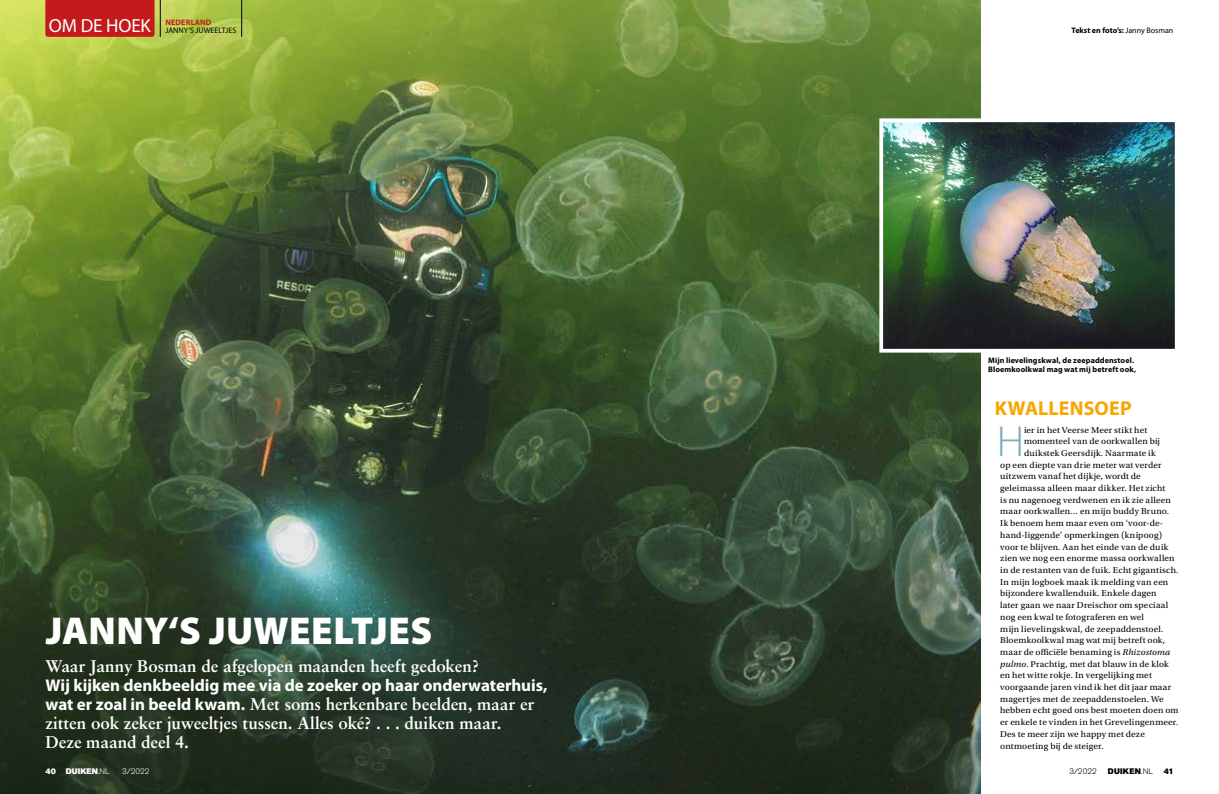
<style>
.page{position:relative;width:1219px;height:794px;background:#fff}
.page>*{position:absolute;margin:0;border:0;box-sizing:border-box;transform-origin:0 0}
.t1{font:300 43.7px "Myriad Pro";color:#7eaac0}
.t2{font:900 39px "Myriad Pro";letter-spacing:.005em;color:#fff}
.t3{font:700 20px "Myriad Pro";letter-spacing:.01em;color:#f7a600}
.t4{font:19px "Myriad Pro";letter-spacing:-.005em;color:#fff}
.t5{font:700 17px/19px "Sabon LT Std";color:#fff}
.t6{font:700 17px "Myriad Pro";letter-spacing:-.005em;color:#fff}
.t7{font:9px "Utopia Std";letter-spacing:.015em;color:#000}
.t8{font:700 8px/9px "Myriad Pro";letter-spacing:.015em;color:#000}
.t9{font:8px "Myriad Pro";letter-spacing:.01em;color:#000}
.t10{font:8px "Akzidenz Grotesk BE Super";letter-spacing:.01em;color:#fff}
.t11{font:8px "Akzidenz Grotesk BE Super";letter-spacing:.025em;color:#000}
.t12{font:700 8px "Myriad Pro";letter-spacing:.02em;color:#c51a1b}
.t13{font:300 8px "Akzidenz Grotesk BE";color:#fff}
.t14{font:300 8px "Akzidenz Grotesk BE";color:#000}
.s1{font-weight:400}
.s2{font-family:"Myriad Pro"}
.s3{font-style:italic}
.s4{font-family:"Akzidenz Grotesk BE";font-weight:300}
</style>
<div class="page">
<img style="left:0;top:0;width:981px;height:794px">
<div style="left:45px;top:0;width:110px;height:37px;background:#c51a1b"></div>
<hr style="left:160px;top:0;width:1px;height:37px;background:#000">
<hr style="left:241px;top:0;width:1px;height:37px;background:#000">
<img style="left:884px;top:123px;width:290px;height:224px">
<div style="left:879px;top:118px;width:300px;height:234px;border:4px solid #fff"></div>
<h3 class="t4" style="left:49px;top:14px;width:103px">OM DE HOEK</h3>
<p class="t8" style="left:1072px;top:26px;width:103px">Tekst en foto’s: <span class="s1">Janny Bosman</span></p>
<p class="t12" style="left:166px;top:18px;width:47px">NEDERLAND</p>
<p class="t9" style="left:166px;top:25px;width:72px">JANNY‘S JUWEELTJES</p>
<h2 class="t2" style="left:46px;top:609px;width:388px">JANNY‘S JUWEELTJES</h2>
<h3 class="t5" style="left:46px;top:656px;width:435px">Waar Janny Bosman de afgelopen maanden heeft gedoken?</h3>
<h3 class="t6" style="left:46px;top:675px;width:503px">Wij kijken denkbeeldig mee via de zoeker op haar onderwaterhuis,</h3>
<h3 class="t5" style="left:46px;top:694px;width:490px"><span class="s2">wat er zoal in beeld kwam.</span> Met soms herkenbare beelden, maar er zitten ook zeker juweeltjes tussen. Alles oké? . . . duiken maar.<br>Deze maand deel 4.</h3>
<p class="t8" style="left:988px;top:356px;width:149px">Mijn lievelingskwal, de zeepaddenstoel.<br>Bloemkoolkwal mag wat mij betreft ook,</p>
<h3 class="t3" style="left:995px;top:397px;width:139px">KWALLENSOEP</h3>
<h1 class="t1" style="left:997px;top:417px;width:29px">H</h1>
<p class="t7" style="left:1024px;top:425px;width:125px">ier in het Veerse Meer stikt het</p>
<p class="t7" style="left:1024px;top:436px;width:138px">momenteel van de oorkwallen bij</p>
<p class="t7" style="left:1024px;top:448px;width:133px">duikstek Geersdijk. Naarmate ik</p>
<p class="t7" style="left:1000px;top:460px;width:163px">op een diepte van drie meter wat verder</p>
<p class="t7" style="left:1000px;top:471px;width:142px">uitzwem vanaf het dijkje, wordt de</p>
<p class="t7" style="left:1000px;top:483px;width:167px">geleimassa alleen maar dikker. Het zicht</p>
<p class="t7" style="left:1000px;top:495px;width:172px">is nu nagenoeg verdwenen en ik zie alleen</p>
<p class="t7" style="left:1000px;top:506px;width:170px">maar oorkwallen… en mijn buddy Bruno.</p>
<p class="t7" style="left:1000px;top:518px;width:164px">Ik benoem hem maar even om ‘voor-de-</p>
<p class="t7" style="left:1000px;top:530px;width:163px">hand-liggende’ opmerkingen (knipoog)</p>
<p class="t7" style="left:1000px;top:542px;width:170px">voor te blijven. Aan het einde van de duik</p>
<p class="t7" style="left:1000px;top:553px;width:176px">zien we nog een enorme massa oorkwallen</p>
<p class="t7" style="left:1000px;top:565px;width:180px">in de restanten van de fuik. Echt gigantisch.</p>
<p class="t7" style="left:1000px;top:577px;width:170px">In mijn logboek maak ik melding van een</p>
<p class="t7" style="left:1000px;top:588px;width:158px">bijzondere kwallenduik. Enkele dagen</p>
<p class="t7" style="left:1000px;top:600px;width:170px">later gaan we naar Dreischor om speciaal</p>
<p class="t7" style="left:1000px;top:612px;width:145px">nog een kwal te fotograferen en wel</p>
<p class="t7" style="left:1000px;top:623px;width:165px">mijn lievelingskwal, de zeepaddenstoel.</p>
<p class="t7" style="left:1000px;top:635px;width:166px">Bloemkoolkwal mag wat mij betreft ook,</p>
<p class="t7" style="left:1000px;top:647px;width:171px">maar de officiële benaming is <span class="s3">Rhizostoma</span></p>
<p class="t7" style="left:1000px;top:659px;width:170px"><span class="s3">pulmo</span>. Prachtig, met dat blauw in de klok</p>
<p class="t7" style="left:1000px;top:670px;width:153px">en het witte rokje. In vergelijking met</p>
<p class="t7" style="left:1000px;top:682px;width:172px">voorgaande jaren vind ik het dit jaar maar</p>
<p class="t7" style="left:1000px;top:694px;width:165px">magertjes met de zeepaddenstoelen. We</p>
<p class="t7" style="left:1000px;top:705px;width:180px">hebben echt goed ons best moeten doen om</p>
<p class="t7" style="left:1000px;top:717px;width:180px">er enkele te vinden in het Grevelingenmeer.</p>
<p class="t7" style="left:1000px;top:729px;width:146px">Des te meer zijn we happy met deze</p>
<p class="t7" style="left:1000px;top:740px;width:105px">ontmoeting bij de steiger.</p>
<p class="t10" style="left:45px;top:766px;width:12px">40</p>
<p class="t10" style="left:66px;top:766px;width:45px">DUIKEN<span class="s4">.NL</span></p>
<p class="t13" style="left:122px;top:766px;width:29px">3/2022</p>
<p class="t14" style="left:1069px;top:766px;width:29px">3/2022</p>
<p class="t11" style="left:1108px;top:766px;width:47px">DUIKEN<span class="s4">.NL</span></p>
<p class="t11" style="left:1164px;top:766px;width:11px">41</p>
</div>
